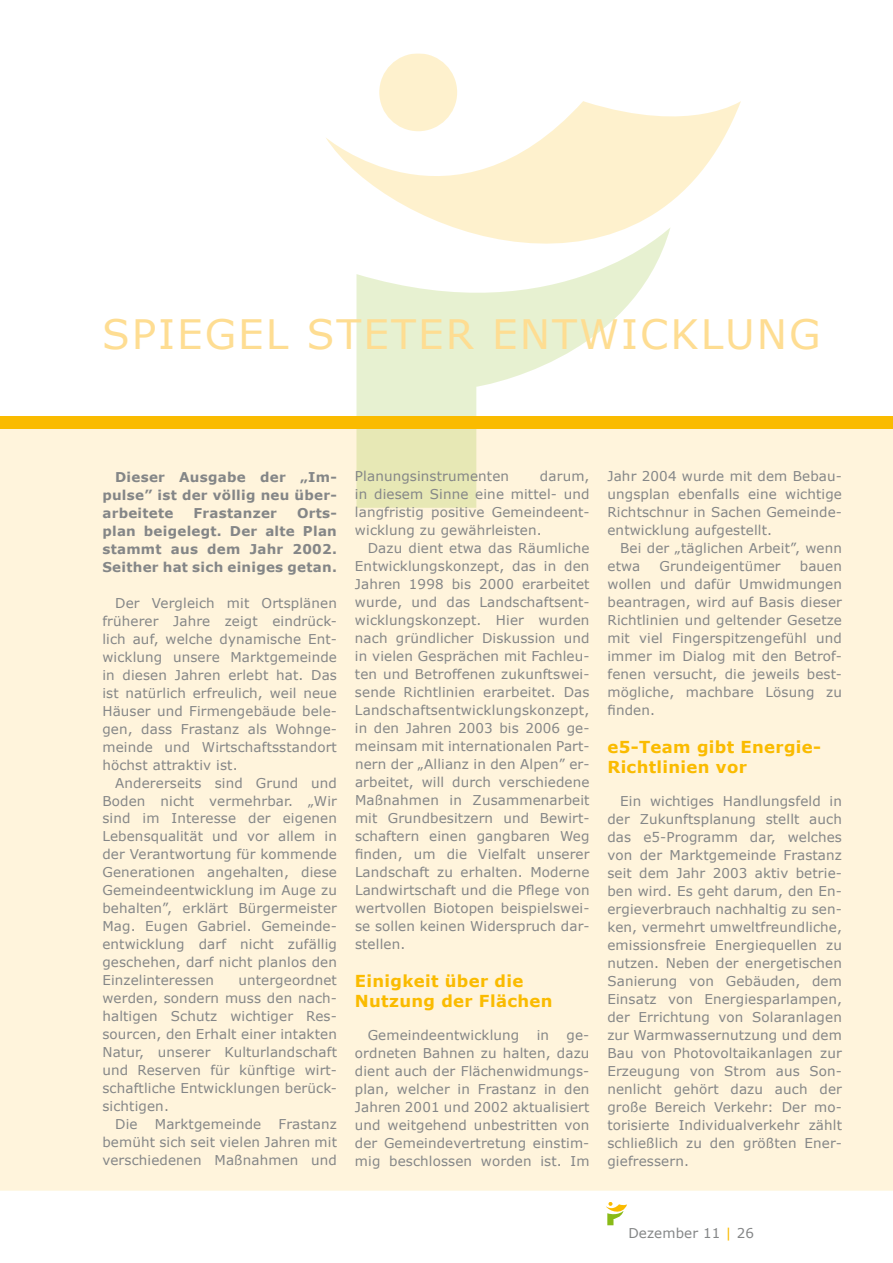
<style>
.page{position:relative;width:893px;height:1263px;background:#fff}
.page>*{position:absolute;margin:0;border:0;box-sizing:border-box;transform-origin:0 0}
.t1{font:40.5px "Verdana";letter-spacing:.05em;color:#fedd92}
.t2{font:700 16.5px/19.8px "Verdana";letter-spacing:.02em;color:#fabb00}
.t3{font:13.5px/18px "Verdana";letter-spacing:.01em;color:#848687;text-align:justify}
.t4{font:700 13.5px/18px "Verdana";letter-spacing:.02em;color:#848687;text-align:justify}
.s1{color:#fabb00}
</style>
<div class="page">
<div style="left:0;top:416px;width:893px;height:774px;background:#fff4dc"></div>
<svg style="left:356px;top:333px;width:242px;height:175px"></svg>
<div style="left:379px;top:53px;width:78px;height:78px;background:#fef1cd;border-radius:50%"></div>
<svg style="left:326px;top:100px;width:415px;height:233px"></svg>
<svg style="left:606px;top:1202px;width:21px;height:24px"></svg>
<hr style="left:892px;top:417px;width:1px;height:773px;background:#f9ba05">
<div style="left:0;top:416px;width:893px;height:13px;background:#fabb00"></div>
<h1 class="t1" style="left:102px;top:308px;width:720px">Spiegel steter Entwi cklung</h1>
<p class="t4" style="left:102px;top:468px;width:236px;text-indent:13px">Dieser Ausgabe der „Im&shy;pulse” ist der völlig neu über&shy;arbeitete</p>
<p class="t4" style="left:102px;top:504px;width:236px;text-indent:195px">Orts&shy;plan beigelegt. Der alte Plan stammt aus dem Jahr 2002.<br>Seither hat sich einiges getan.</p>
<p class="t3" style="left:102px;top:594px;width:236px;text-indent:13px">Der Vergleich mit Ortsplänen früherer Jahre zeigt eindrück&shy;lich auf, welche dynamische Ent&shy;wicklung unsere Marktgemeinde in diesen Jahren erlebt hat. Das ist natürlich erfreulich, weil neue Häuser und Firmengebäude bele&shy;gen, dass Frastanz als Wohnge&shy;meinde und Wirtschaftsstandort höchst attraktiv ist.</p>
<p class="t3" style="left:102px;top:774px;width:236px;text-indent:13px">Andererseits sind Grund und Boden nicht vermehrbar. „Wir sind im Interesse der eigenen Lebensqualität und vor allem in der Verantwortung für kommende Generationen angehalten, diese Gemeindeentwicklung im Auge zu behalten”, erklärt Bürgermeister Mag. Eugen Gabriel. Gemeinde&shy;entwicklung darf nicht zufällig geschehen, darf nicht planlos den Einzelinteressen</p>
<p class="t4" style="left:194px;top:504px;width:85px">Frastanzer</p>
<p class="t3" style="left:238px;top:972px;width:100px">untergeordnet</p>
<p class="t3" style="left:102px;top:990px;width:236px">werden, sondern muss den nach-</p>
<p class="t3" style="left:102px;top:1008px;width:236px">haltigen Schutz wichtiger Res-</p>
<p class="t3" style="left:102px;top:1026px;width:236px">sourcen, den Erhalt einer intakten</p>
<p class="t3" style="left:102px;top:1044px;width:236px">Natur, unserer Kulturlandschaft</p>
<p class="t3" style="left:102px;top:1062px;width:236px">und Reserven für künftige wirt-</p>
<p class="t3" style="left:102px;top:1080px;width:236px">schaftliche Entwicklungen berück-</p>
<p class="t3" style="left:102px;top:1098px;width:68px">sichtigen.</p>
<p class="t3" style="left:115px;top:1116px;width:24px">Die</p>
<p class="t3" style="left:155px;top:1116px;width:108px">Marktgemeinde</p>
<p class="t3" style="left:102px;top:1116px;width:236px;text-indent:176px">Frastanz bemüht sich seit vielen Jahren mit verschiedenen Maßnahmen und</p>
<p class="t3" style="left:355px;top:468px;width:236px;text-indent:185px">darum, in diesem Sinne eine mittel- und langfristig positive Gemeindeent&shy;wicklung zu gewährleisten.</p>
<p class="t3" style="left:355px;top:540px;width:236px;text-indent:13px">Dazu dient etwa das Räumliche Entwicklungskonzept, das in den Jahren 1998 bis 2000 erarbeitet wurde, und das Landschaftsent&shy;wicklungskonzept. H ier wurden nach gründlicher Diskussion und in vielen Gesprächen mit Fachleu&shy;ten und Betroffenen zukunftswei&shy;sende Richtlinien erarbeitet. Das Landschaftsentwicklungskonzept, in den Jahren 2003 bis 2006 ge&shy;meinsam mit internationalen Part&shy;nern der „Allianz in den Alpen” er&shy;arbeitet, will durch verschiedene Maßnahmen in Zusammenarbeit mit Grundbesitzern und Bewirt&shy;schaftern einen gangbaren Weg finden, um die Vielfalt unserer Landschaft zu erhalten. Moderne Landwirtschaft und die Pflege von wertvollen Biotopen beispielswei&shy;se sollen keinen Widerspruch dar&shy;stellen.</p>
<p class="t2" style="left:355px;top:971px;width:199px">Einigkeit über die<br>Nutzung der Flächen</p>
<p class="t3" style="left:368px;top:1026px;width:153px">Gemeindeentwicklung</p>
<p class="t3" style="left:537px;top:1026px;width:14px">in</p>
<p class="t3" style="left:355px;top:468px;width:156px">Planungsinstrumenten</p>
<p class="t3" style="left:355px;top:1026px;width:236px;text-indent:212px">ge&shy;ordneten Bahnen zu halten, dazu dient auch der Flächenwidmungs&shy;plan, welcher in Frastanz in den Jahren 2001 und 2002 aktualisiert und weitgehend unbestritten von der Gemeindevertretung einstim&shy;mig beschlossen worden ist. Im</p>
<p class="t3" style="left:607px;top:468px;width:236px">Jahr 2004 wurde mit dem Bebau&shy;ungsplan ebenfalls eine wichtige Richtschnur in Sachen Gemeinde&shy;entwicklung aufgestellt.</p>
<p class="t3" style="left:607px;top:540px;width:236px;text-indent:13px">Bei der „täglichen Arbeit”, wenn etwa</p>
<p class="t3" style="left:607px;top:558px;width:236px;text-indent:192px">bauen wollen und dafür U mwidmungen beantragen, wird auf Basis dieser Richtlinien und geltender Gesetze mit viel Fingerspitzengefühl und immer im Dialog mit den Betrof&shy;fenen versucht, die jeweils best&shy;mögliche, machbare Lösung zu finden.</p>
<p class="t2" style="left:607px;top:737px;width:215px">e5-Team gibt Energie-<br>Richtlinien vor</p>
<p class="t3" style="left:607px;top:792px;width:236px;text-indent:13px">Ein wichtiges Handlungsfeld in der Zukunftsplanung stellt auch das e5-Programm dar, welches von der Marktgemeinde Frastanz seit dem Jahr 2003 aktiv betrie&shy;ben wird. Es geht darum, den En&shy;ergieverbrauch nachhaltig zu sen&shy;ken, vermehrt umweltfreundliche, emissionsfreie Energiequellen zu nutzen. Neben der energetischen Sanierung von Gebäuden, dem Einsatz von Energiesparlampen, der Errichtung von Solaranlagen zur Warmwassernutzung und dem Bau von Photovoltaikanlagen zur Erzeugung von Strom aus Son&shy;nenlicht gehört dazu auch der große Bereich Verkehr: Der mo&shy;torisierte Individualverkehr zählt schließlich zu den größten Ener&shy;giefressern.</p>
<p class="t3" style="left:659px;top:558px;width:123px">Grundeigentümer</p>
<p class="t3" style="left:628px;top:1224px;width:127px">Dezember 11 <span class="s1">|</span> 26</p>
</div>
